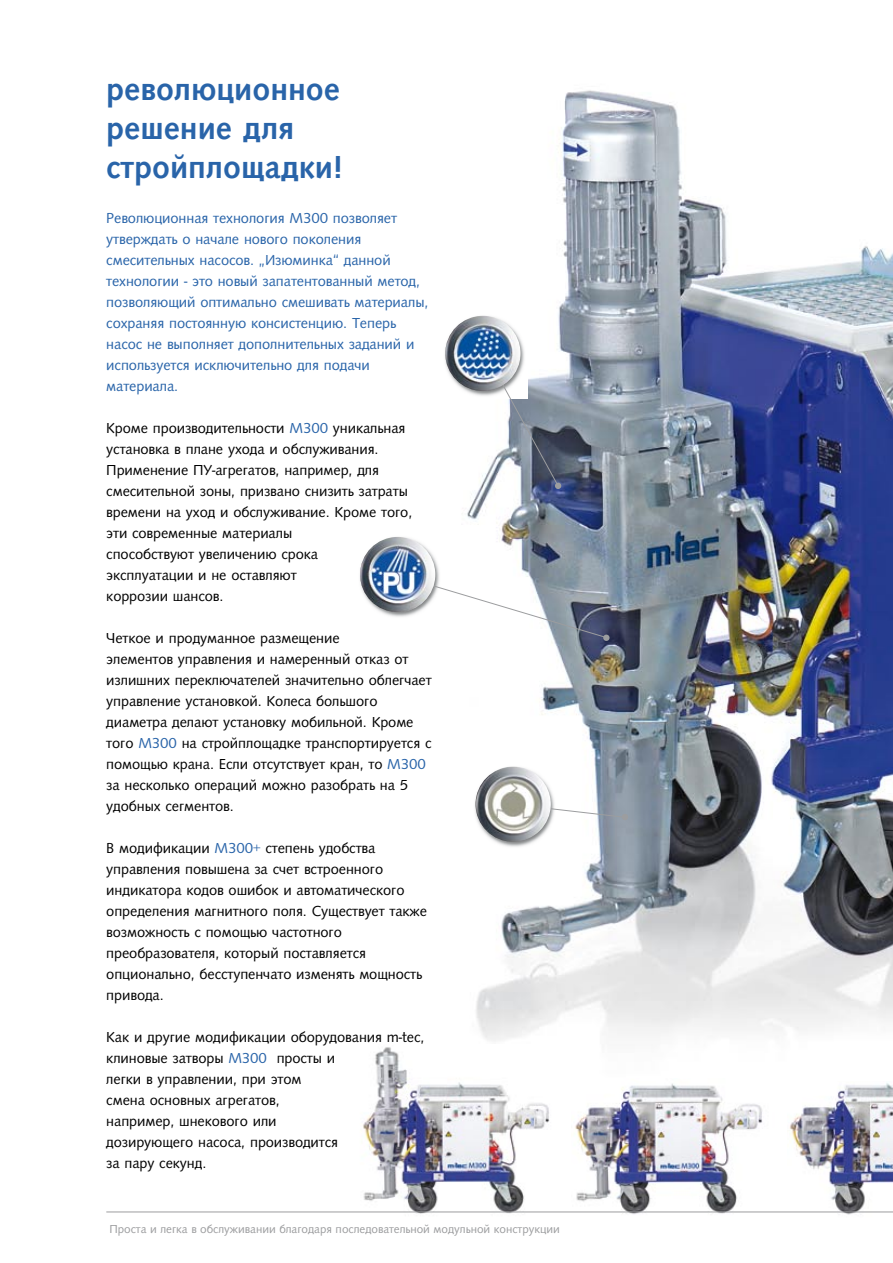
<style>
.page{position:relative;width:893px;height:1263px;background:#fff}
.page>*{position:absolute;margin:0;border:0;box-sizing:border-box;transform-origin:0 0}
.t1{font:500 33px/39px "Syntax";color:#2964a9}
.t2{font:15px/21px "Syntax";letter-spacing:-.005em;color:#000}
.t3{font:15px/21px "Syntax";letter-spacing:-.005em;color:#2964a9}
.t4{font:12px "Syntax";color:#9c9d9f}
.s1{color:#2964a9}
</style>
<div class="page">
<img style="left:467px;top:90px;width:426px;height:951px">
<img style="left:360px;top:537px;width:79px;height:80px">
<div style="left:432px;top:315px;width:95px;height:83px;background:#fff"></div>
<img style="left:445px;top:315px;width:79px;height:81px">
<div style="left:462px;top:765px;width:96px;height:84px;background:#fff"></div>
<img style="left:475px;top:774px;width:79px;height:73px">
<svg style="left:485px;top:354px;width:76px;height:135px"></svg>
<svg style="left:399px;top:575px;width:209px;height:64px"></svg>
<svg style="left:548px;top:804px;width:80px;height:16px"></svg>
<div style="left:603px;top:634px;width:7px;height:7px;background:#9c9d9f;border-radius:50%"></div>
<img style="left:445px;top:316px;width:75px;height:75px;border-radius:38px">
<img style="left:476px;top:766px;width:75px;height:76px;border-radius:38px">
<img style="left:345px;top:1047px;width:216px;height:167px">
<img style="left:571px;top:1083px;width:203px;height:131px">
<img style="left:787px;top:1083px;width:106px;height:132px">
<hr style="left:106px;top:1211px;width:787px;height:1px;background:#9c9d9f">
<img style="left:360px;top:537px;width:75px;height:75px;border-radius:38px">
<h1 class="t1" style="left:106px;top:70px;width:238px">революционное решение для стройплощадки!</h1>
<p class="t3" style="left:106px;top:207px;width:324px">Революционная технология M300 позволяет утверждать о начале нового поколения смесительных насосов. „Изюминка“ данной технологии - это новый запатентованный метод, позволяющий оптимально смешивать материалы, сохраняя постоянную консистенцию. Теперь насос не выполняет дополнительных заданий и используется исключительно для подачи материала.</p>
<p class="t2" style="left:106px;top:417px;width:307px">Кроме производительности <span class="s1">M300</span> уникальная установка в плане ухода и обслуживания.<br>Применение ПУ-агрегатов, например, для смесительной зоны, призвано снизить затраты времени на уход и обслуживание. Кроме того, эти современные материалы<br>способствуют увеличению срока<br>эксплуатации и не оставляют<br>коррозии шансов.</p>
<p class="t2" style="left:106px;top:627px;width:327px">Четкое и продуманное размещение<br>элементов управления и намеренный отказ от излишних переключателей значительно облегчает управление установкой. Колеса большого диаметра делают установку мобильной. Кроме того <span class="s1">M300</span> на стройплощадке транспортируется с помощью крана. Если отсутствует кран, то <span class="s1">М300 </span>за несколько операций можно разобрать на 5 удобных сегментов.</p>
<p class="t2" style="left:106px;top:837px;width:322px">В модификации <span class="s1">M300+</span> степень удобства управления повышена за счет встроенного индикатора кодов ошибок и автоматического определения магнитного поля. Существует также возможность с помощью частотного преобразователя, который поставляется опционально, бесступенчато изменять мощность привода.</p>
<p class="t2" style="left:106px;top:1026px;width:320px">Как и другие модификации оборудования m-tec, клиновые затворы <span class="s1">М300</span> просты и<br>легки в управлении, при этом<br>смена основных агрегатов,<br>например, шнекового или<br>дозирующего насоса, производится<br>за пару секунд.</p>
<p class="t4" style="left:109px;top:1222px;width:452px">Проста и легка в обслуживании благодаря последовательной модульной конструкции</p>
</div>
